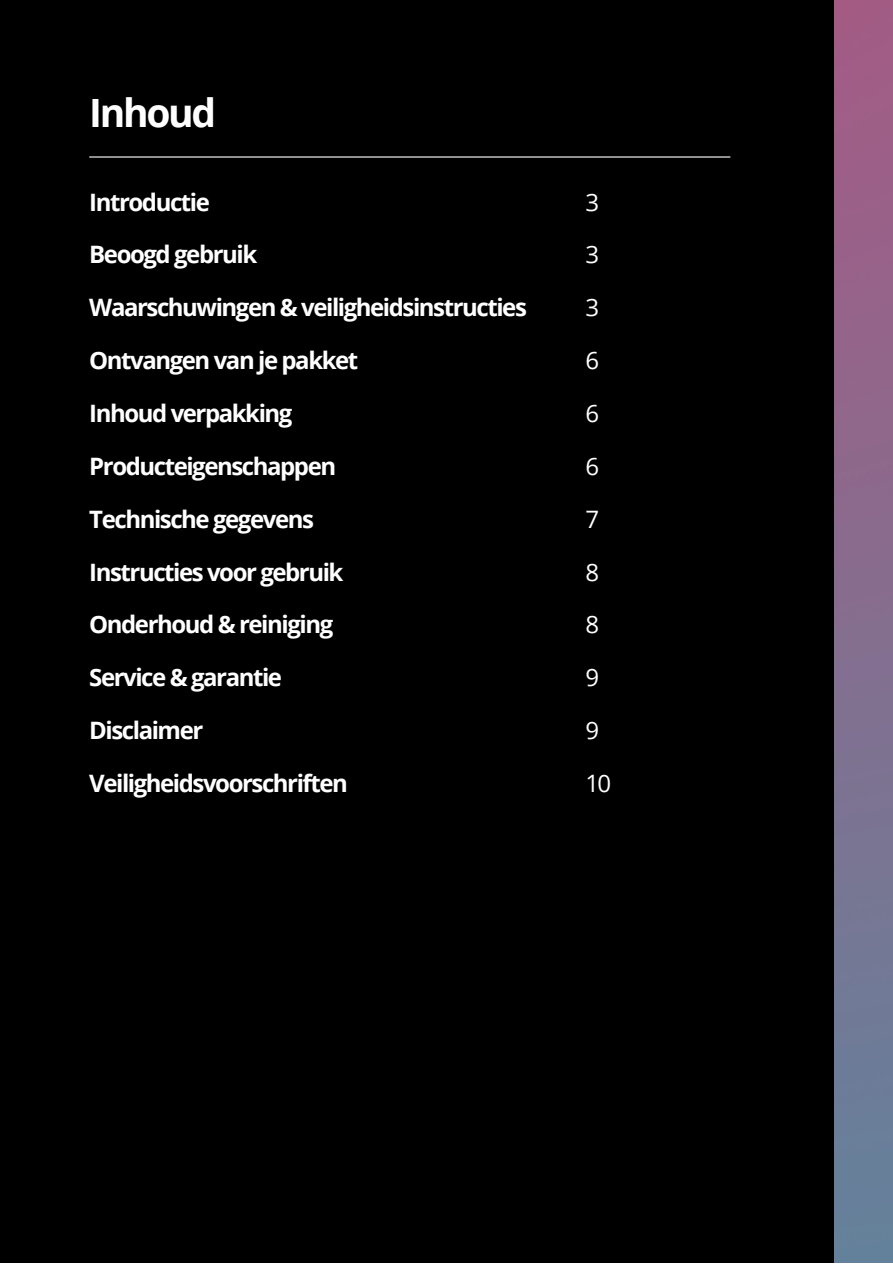
<style>
.page{position:relative;width:893px;height:1264px;background:#fff}
.page>*{position:absolute;margin:0;border:0;box-sizing:border-box;transform-origin:0 0}
.t1{font:700 39px "Open Sans";letter-spacing:-.06em;color:#fff}
.t2{font:700 24px "Open Sans";letter-spacing:-.06em;color:#fff}
.t3{font:24px "Open Sans";color:#fff}
</style>
<div class="page">
<div style="left:0;top:0;width:892px;height:1262px;background:#000"></div>
<img style="left:834px;top:0;width:58px;height:1262px">
<hr style="left:89px;top:156px;width:641px;height:1px;background:#fff">
<h1 class="t1" style="left:89px;top:85px;width:128px">Inhoud</h1>
<p class="t2" style="left:89px;top:185px;width:122px">Introductie</p>
<p class="t2" style="left:89px;top:238px;width:169px">Beoogd gebruik</p>
<p class="t2" style="left:89px;top:290px;width:439px">Waarschuwingen &amp; veiligheidsinstructies</p>
<p class="t2" style="left:89px;top:343px;width:270px">Ontvangen van je pakket</p>
<p class="t2" style="left:89px;top:396px;width:205px">Inhoud verpakking</p>
<p class="t2" style="left:89px;top:449px;width:248px">Producteigenschappen</p>
<p class="t2" style="left:89px;top:502px;width:226px">Technische gegevens</p>
<p class="t2" style="left:89px;top:555px;width:256px">Instructies voor gebruik</p>
<p class="t2" style="left:89px;top:607px;width:245px">Onderhoud &amp; reiniging</p>
<p class="t2" style="left:89px;top:660px;width:194px">Service &amp; garantie</p>
<p class="t2" style="left:89px;top:713px;width:116px">Disclaimer</p>
<p class="t2" style="left:89px;top:766px;width:260px">Veiligheidsvoorschriften</p>
<p class="t3" style="left:585px;top:185px;width:15px">3</p>
<p class="t3" style="left:585px;top:238px;width:15px">3</p>
<p class="t3" style="left:585px;top:290px;width:15px">3</p>
<p class="t3" style="left:585px;top:343px;width:15px">6</p>
<p class="t3" style="left:585px;top:396px;width:15px">6</p>
<p class="t3" style="left:585px;top:449px;width:15px">6</p>
<p class="t3" style="left:585px;top:502px;width:15px">7</p>
<p class="t3" style="left:585px;top:555px;width:15px">8</p>
<p class="t3" style="left:585px;top:607px;width:15px">8</p>
<p class="t3" style="left:585px;top:660px;width:15px">9</p>
<p class="t3" style="left:585px;top:713px;width:15px">9</p>
<p class="t3" style="left:585px;top:766px;width:27px">10</p>
</div>
